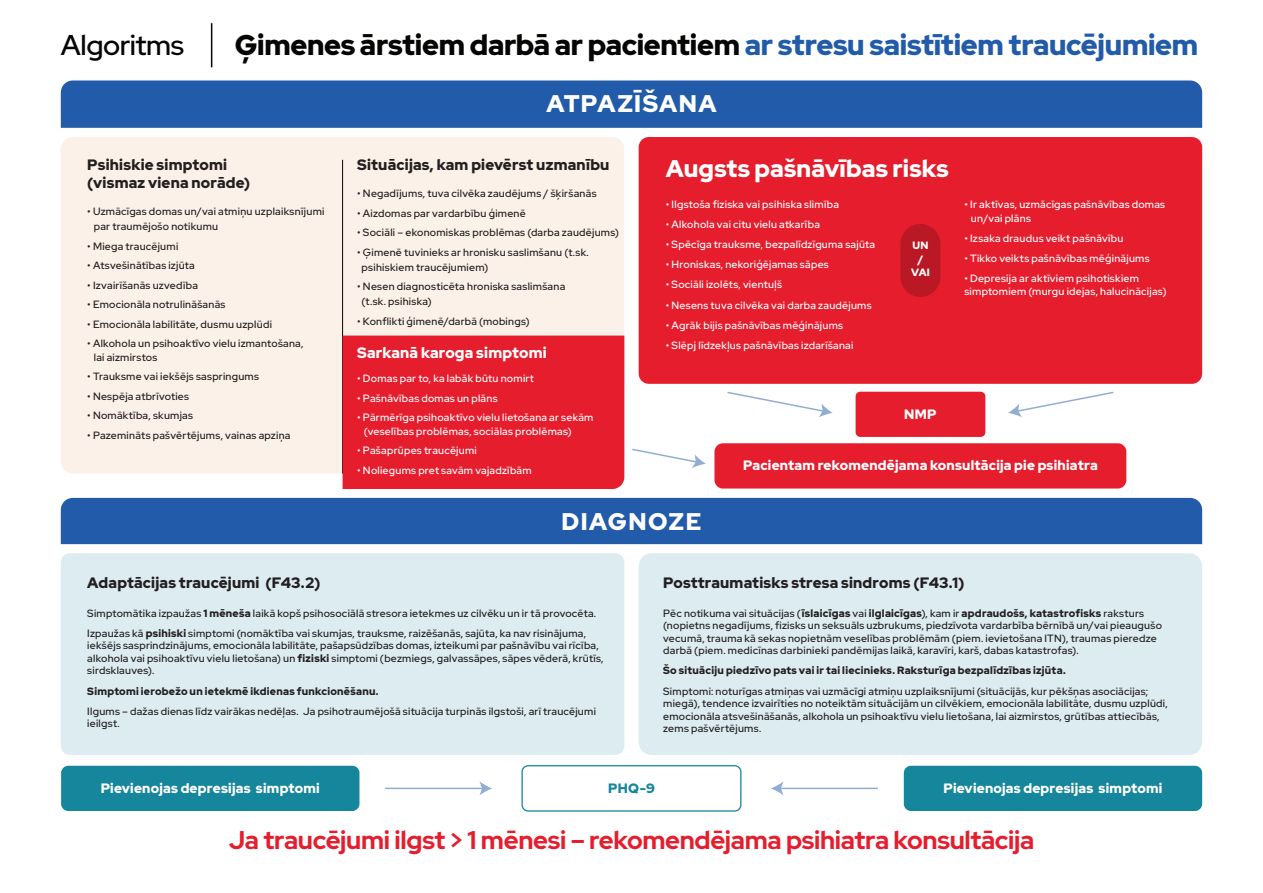
<style>
.page{position:relative;width:1263px;height:893px;background:#fff}
.page>*{position:absolute;margin:0;border:0;box-sizing:border-box;transform-origin:0 0}
.t1{font:900 28.5px "Red Hat Display";letter-spacing:-.01em;color:#050504}
.t2{font:500 28.5px "Red Hat Display";letter-spacing:-.015em;color:#050504}
.t3{font:700 25.5px "Red Hat Display";letter-spacing:-.01em;color:#e51d2d}
.t4{font:900 24px "Red Hat Display";letter-spacing:.015em;color:#fff}
.t5{font:900 24px "Red Hat Display";letter-spacing:.06em;color:#fff}
.t6{font:900 15px/18px "Red Hat Display";letter-spacing:.015em;color:#231f20}
.t7{font:900 15px "Red Hat Display";letter-spacing:.015em;color:#fff}
.t8{font:900 13.5px "Red Hat Display";letter-spacing:.015em;color:#fff}
.t9{font:900 13.5px "Red Hat Display";color:#15869c}
.t10{font:500 10.5px/12.6px "Red Hat Display";letter-spacing:.025em;color:#231f20}
.t11{font:500 10.5px/14.1px "Red Hat Display";letter-spacing:.025em;color:#fff}
.t12{font:900 10.5px "Red Hat Display";letter-spacing:.025em;color:#231f20}
.t13{font:900 10.5px/13.5px "Red Hat Display";color:#fff;text-align:center}
.s1{color:#215ba9}
.s2{font-weight:900}
</style>
<div class="page">
<hr style="left:385px;top:788px;width:98px;height:1px;background:#215ba9">
<svg style="left:479px;top:781px;width:13px;height:14px"></svg>
<hr style="left:780px;top:788px;width:98px;height:1px;background:#215ba9">
<svg style="left:771px;top:782px;width:12px;height:13px"></svg>
<svg style="left:1008px;top:392px;width:105px;height:25px"></svg>
<svg style="left:727px;top:392px;width:106px;height:25px"></svg>
<svg style="left:632px;top:449px;width:74px;height:19px"></svg>
<div style="left:61px;top:80px;width:1141px;height:48px;background:#215ba9"></div>
<div style="left:639px;top:137px;width:563px;height:247px;background:#e51d2d;border-radius:10px"></div>
<div style="left:61px;top:137px;width:563px;height:337px;background:#fcf1e9;border-radius:12px"></div>
<div style="left:61px;top:553px;width:563px;height:202px;background:#dcecf0;border-radius:9px"></div>
<div style="left:61px;top:766px;width:298px;height:45px;background:#15869c;border-radius:7px"></div>
<div style="left:855px;top:392px;width:130px;height:45px;background:#e51d2d;border-radius:5px"></div>
<div style="left:714px;top:443px;width:412px;height:45px;background:#e51d2d;border-radius:8px"></div>
<div style="left:521px;top:765px;width:220px;height:47px;border:1px solid #15869c;border-radius:6px"></div>
<div style="left:904px;top:766px;width:298px;height:45px;background:#15869c;border-radius:7px"></div>
<div style="left:639px;top:553px;width:563px;height:202px;background:#dcecf0;border-radius:13px"></div>
<div style="left:61px;top:498px;width:1141px;height:46px;background:#215ba9"></div>
<hr style="left:211px;top:23px;width:1px;height:44px;background:#050504">
<hr style="left:342px;top:160px;width:1px;height:314px;background:#050504">
<div style="left:343px;top:336px;width:281px;height:153px;background:#e51d2d"></div>
<div style="left:900px;top:224px;width:40px;height:73px;background:#b91824;border-radius:20px"></div>
<h1 class="t2" style="left:61px;top:26px;width:125px">Algoritms</h1>
<h1 class="t1" style="left:235px;top:27px;width:965px">Ģimenes ārstiem darbā ar pacientiem <span class="s1">ar stresu saistītiem traucējumiem</span></h1>
<h3 class="t5" style="left:546px;top:88px;width:172px">ATPAZĪŠANA</h3>
<h3 class="t6" style="left:87px;top:155px;width:164px">Psihiskie simptomi (vismaz viena norāde)</h3>
<p class="t10" style="left:94px;top:204px;width:232px;line-height:15px;text-indent:-7px">• Uzmācīgas domas un/vai atmiņu uzplaiksnījumi par traumējošo notikumu</p>
<p class="t10" style="left:87px;top:240px;width:93px">• Miega traucējumi</p>
<p class="t10" style="left:87px;top:259px;width:109px">• Atsvešinātības izjūta</p>
<p class="t10" style="left:87px;top:279px;width:112px">• Izvairīšanās uzvedība</p>
<p class="t10" style="left:87px;top:298px;width:140px">• Emocionāla notrulināšanās</p>
<p class="t10" style="left:87px;top:318px;width:186px">• Emocionāla labilitāte, dusmu uzplūdi</p>
<p class="t10" style="left:94px;top:337px;width:211px;line-height:13.5px;text-indent:-7px">• Alkohola un psihoaktīvo vielu izmantošana, lai aizmirstos</p>
<p class="t10" style="left:87px;top:370px;width:173px">• Trauksme vai iekšējs saspringums</p>
<p class="t10" style="left:87px;top:390px;width:103px">• Nespēja atbrīvoties</p>
<p class="t10" style="left:87px;top:409px;width:107px">• Nomāktība, skumjas</p>
<p class="t10" style="left:87px;top:429px;width:205px">• Pazemināts pašvērtējums, vainas apziņa</p>
<h3 class="t6" style="left:357px;top:155px;width:254px">Situācijas, kam pievērst uzmanību</h3>
<p class="t10" style="left:357px;top:187px;width:241px">• Negadījums, tuva cilvēka zaudējums / šķiršanās</p>
<p class="t10" style="left:357px;top:207px;width:170px">• Aizdomas par vardarbību ģimenē</p>
<p class="t10" style="left:357px;top:226px;width:263px">• Sociāli – ekonomiskas problēmas (darba zaudējums)</p>
<p class="t10" style="left:362px;top:245px;width:229px;line-height:15px;text-indent:-4px">• Ģimenē tuvinieks ar hronisku saslimšanu (t.sk. psihiskiem traucējumiem)</p>
<p class="t10" style="left:362px;top:279px;width:205px;line-height:15px;text-indent:-4px">• Nesen diagnosticēta hroniska saslimšana (t.sk. psihiska)</p>
<p class="t10" style="left:357px;top:315px;width:174px">• Konflikti ģimenē/darbā (mobings)</p>
<h3 class="t7" style="left:357px;top:343px;width:191px">Sarkanā karoga simptomi</h3>
<p class="t11" style="left:357px;top:371px;width:178px">• Domas par to, ka labāk būtu nomirt</p>
<p class="t11" style="left:357px;top:391px;width:142px">• Pašnāvības domas un plāns</p>
<p class="t11" style="left:364px;top:410px;width:231px;line-height:13.5px;text-indent:-7px">• Pārmērīga psihoaktīvo vielu lietošana ar sekām (veselības problēmas, sociālas problēmas)</p>
<p class="t11" style="left:357px;top:443px;width:121px">• Pašaprūpes traucējumi</p>
<p class="t11" style="left:357px;top:463px;width:176px">• Noliegums pret savām vajadzībām</p>
<h3 class="t4" style="left:666px;top:152px;width:284px">Augsts pašnāvības risks</h3>
<p class="t11" style="left:666px;top:197px;width:175px">• Ilgstoša fiziska vai psihiska slimība</p>
<p class="t11" style="left:666px;top:217px;width:156px">• Alkohola vai citu vielu atkarība</p>
<p class="t11" style="left:666px;top:237px;width:211px">• Spēcīga trauksme, bezpalīdzīguma sajūta</p>
<p class="t11" style="left:666px;top:257px;width:164px">• Hroniskas, nekoriģējamas sāpes</p>
<p class="t11" style="left:666px;top:278px;width:117px">• Sociāli izolēts, vientuļš</p>
<p class="t11" style="left:666px;top:298px;width:207px">• Nesens tuva cilvēka vai darba zaudējums</p>
<p class="t11" style="left:666px;top:318px;width:179px">• Agrāk bijis pašnāvības mēģinājums</p>
<p class="t11" style="left:666px;top:338px;width:189px">• Slēpj līdzekļus pašnāvības izdarīšanai</p>
<p class="t13" style="left:911px;top:238px;width:20px">UN /<br>VAI</p>
<p class="t11" style="left:971px;top:197px;width:196px;text-indent:-7px">• Ir aktīvas, uzmācīgas pašnāvības domas un/vai plāns</p>
<p class="t11" style="left:964px;top:231px;width:161px">• Izsaka draudus veikt pašnāvību</p>
<p class="t11" style="left:964px;top:251px;width:187px">• Tikko veikts pašnāvības mēģinājums</p>
<p class="t11" style="left:964px;top:272px;width:204px;line-height:12.6px">• Depresija ar aktīviem psihotiskiem simptomiem (murgu idejas, halucinācijas)</p>
<p class="t8" style="left:904px;top:405px;width:34px">NMP</p>
<p class="t8" style="left:743px;top:457px;width:356px">Pacientam rekomendējama konsultācija pie psihiatra</p>
<h3 class="t5" style="left:561px;top:506px;width:142px">DIAGNOZE</h3>
<h3 class="t6" style="left:87px;top:574px;width:235px">Adaptācijas traucējumi (F43.2)</h3>
<p class="t10" style="left:87px;top:603px;width:510px;line-height:20.1px">Simptomātika izpaužas <span class="s2">1 mēneša</span> laikā kopš psihosociālā stresora ietekmes uz cilvēku un ir tā provocēta.<br>Izpaužas kā <span class="s2">psihiski</span> simptomi (nomāktība vai skumjas, trauksme, raizēšanās, sajūta, ka nav risinājuma,</p>
<p class="t10" style="left:87px;top:639px;width:518px">iekšējs sasprindzinājums, emocionāla labilitāte, pašapsūdzības domas, izteikumi par pašnāvību vai rīcība, alkohola vai psihoaktīvu vielu lietošana) un <span class="s2">fiziski</span> simptomi (bezmiegs, galvassāpes, sāpes vēderā, krūtīs, sirdsklauves).</p>
<p class="t12" style="left:87px;top:684px;width:293px">Simptomi ierobežo un ietekmē ikdienas funkcionēšanu.</p>
<p class="t10" style="left:87px;top:704px;width:510px">Ilgums – dažas dienas līdz vairākas nedēļas. Ja psihotraumējošā situācija turpinās ilgstoši, arī traucējumi ieilgst.</p>
<h3 class="t6" style="left:663px;top:574px;width:303px">Posttraumatisks stresa sindroms (F43.1)</h3>
<p class="t10" style="left:663px;top:606px;width:500px">Pēc notikuma vai situācijas (<span class="s2">īslaicīgas</span> vai <span class="s2">ilglaicīgas</span>), kam ir <span class="s2">apdraudošs, katastrofisks</span> raksturs (nopietns negadījums, fizisks un seksuāls uzbrukums, piedzīvota vardarbība bērnībā un/vai pieaugušo vecumā, trauma kā sekas nopietnām veselības problēmām (piem. ievietošana ITN), traumas pieredze darbā (piem. medicīnas darbinieki pandēmijas laikā, karavīri, karš, dabas katastrofas).</p>
<p class="t12" style="left:663px;top:664px;width:404px">Šo situāciju piedzīvo pats vai ir tai liecinieks. Raksturīga bezpalīdzības izjūta.</p>
<p class="t10" style="left:663px;top:684px;width:506px">Simptomi: noturīgas atmiņas vai uzmācīgi atmiņu uzplaiksnījumi (situācijās, kur pēkšņas asociācijas; miegā), tendence izvairīties no noteiktām situācijām un cilvēkiem, emocionāla labilitāte, dusmu uzplūdi, emocionāla atsvešināšanās, alkohola un psihoaktīvu vielu lietošana, lai aizmirstos, grūtības attiecībās, zems pašvērtējums.</p>
<p class="t8" style="left:101px;top:779px;width:220px">Pievienojas depresijas simptomi</p>
<p class="t9" style="left:608px;top:779px;width:48px">PHQ-9</p>
<p class="t8" style="left:943px;top:779px;width:220px">Pievienojas depresijas simptomi</p>
<h2 class="t3" style="left:229px;top:823px;width:807px">Ja traucējumi ilgst &gt; 1 mēnesi – rekomendējama psihiatra konsultācija</h2>
</div>
